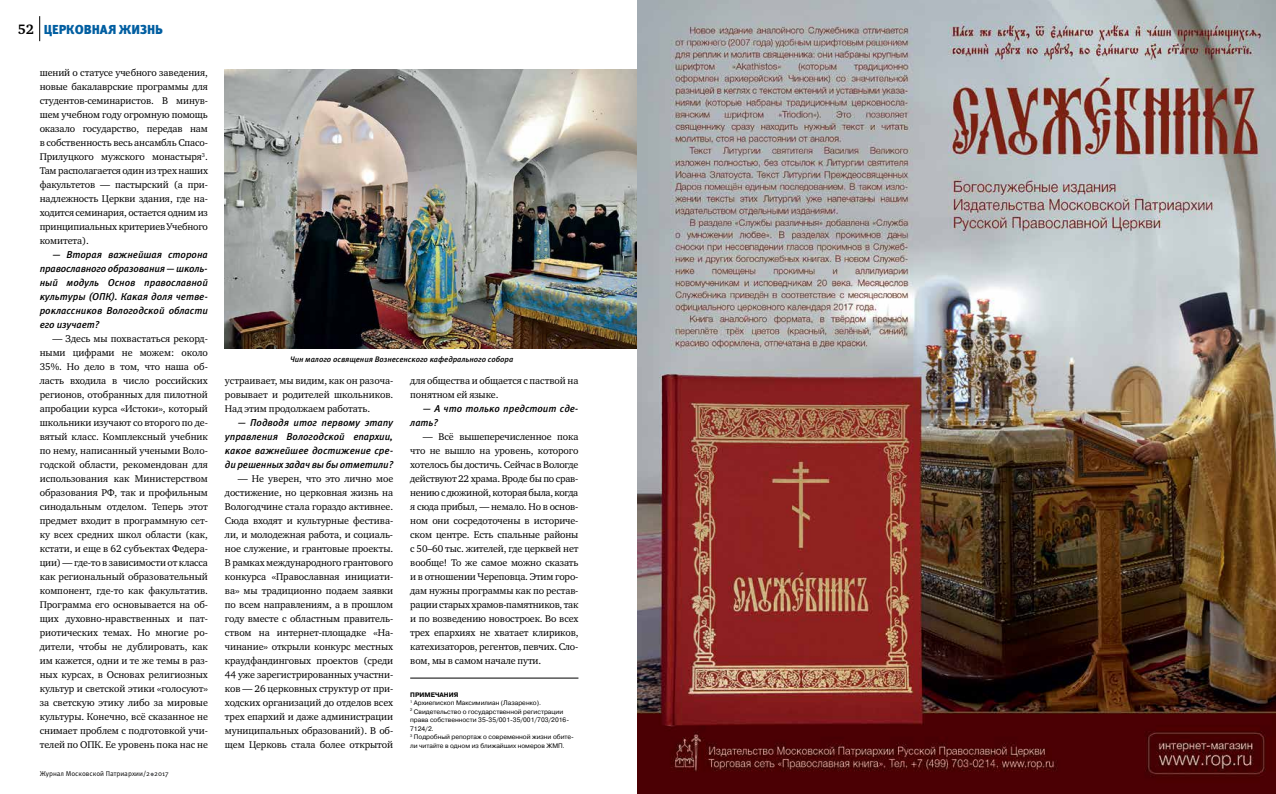
<style>
.page{position:relative;width:1276px;height:794px;background:#fff}
.page>*{position:absolute;margin:0;border:0;box-sizing:border-box;transform-origin:0 0}
.t1{font:700 14px "Charter ITC";color:#000}
.t2{font:900 13px "Meta Pro";letter-spacing:-.005em;color:#005ea1}
.t3{font:10px/14px "Charter ITC";letter-spacing:-.01em;color:#000;text-align:justify}
.t4{font:italic 500 10px/14px "Meta Pro";letter-spacing:-.005em;color:#000;text-align:justify}
.t5{font:italic 500 8px "Meta Pro";letter-spacing:-.005em;color:#000}
.t6{font:7px "Meta Pro";color:#000}
.t7{font:6.5px/8.5px "Pragmatica";color:#000}
.s1{font-weight:700}
</style>
<div class="page">
<svg style="left:39px;top:16px;width:1px;height:25px"></svg>
<svg style="left:150px;top:772px;width:4px;height:4px"></svg>
<img style="left:225px;top:70px;width:413px;height:279px">
<hr style="left:410px;top:678px;width:168px;height:1px;background:#000">
<img style="left:638px;top:0;width:638px;height:794px">
<h1 class="t1" style="left:18px;top:20px;width:18px">52</h1>
<h2 class="t2" style="left:44px;top:21px;width:121px">ЦЕРКОВНАЯ ЖИЗНЬ</h2>
<p class="t3" style="left:40px;top:65px;width:170px">шений о статусе учебного заведения, новые бакалаврские программы для студентов-семинаристов. В минув&shy;шем учебном году огромную помощь оказало государство, передав нам в собственность весь ансамбль Спасо-Прилуцкого мужского монастыря<sup>3</sup>.<br>Там располагается один из трех наших факультетов — пастырский (а при&shy;надлежность Церкви здания, где на&shy;ходится семинария, остается одним из принципиальных критериев Учебного комитета).</p>
<p class="t4" style="left:40px;top:248px;width:170px;text-indent:13px">— Вторая важнейшая сторона православного образования — школь&shy;ный модуль Основ православной культуры (ОПК). Какая доля четве&shy;роклассников Вологодской области его изучает?</p>
<p class="t3" style="left:40px;top:331px;width:170px;text-indent:13px">— Здесь мы похвастаться рекорд&shy;ными цифрами не можем: около 35%. Но дело в том, что наша об&shy;ласть входила в число российских регионов, отобранных для пилотной апробации курса «Истоки», который школьники изучают со второго по де&shy;вятый класс. Комплексный учебник по нему, написанный учеными Воло&shy;годской области, рекомендован для использования как Министерством образования РФ, так и профильным синодальным отделом. Теперь этот предмет входит в программную сет&shy;ку всех средних школ области (как, кстати, и еще в 62 субъектах Федера&shy;ции) — где-то в зависимости от класса как региональный образовательный компонент, где-то как факультатив.<br>Программа его основывается на об&shy;щих духовно-нравственных и пат&shy;риотических темах. Но многие ро&shy;дители, чтобы не дублировать, как им кажется, одни и те же темы в раз&shy;ных курсах, в Основах религиозных культур и светской этики «голосуют» за светскую этику либо за мировые культуры. Конечно, всё сказанное не снимает проблем с подготовкой учи&shy;телей по ОПК. Ее уровень пока нас не</p>
<p class="t6" style="left:40px;top:769px;width:130px">Журнал Московской Патриархии/2 2017</p>
<p class="t5" style="left:290px;top:354px;width:225px">Чин малого освящения Вознесенского кафедрального собора</p>
<p class="t3" style="left:225px;top:373px;width:170px">устраивает, мы видим, как он разоча&shy;ровывает и родителей школьников.<br>Над этим продолжаем работать.</p>
<p class="t4" style="left:225px;top:416px;width:170px;text-indent:13px">— Подводя итог первому этапу управления Вологодской епархии, какое важнейшее достижение сре&shy;ди решенных задач вы бы отметили?</p>
<p class="t3" style="left:225px;top:471px;width:170px;text-indent:13px">— Не уверен, что это лично мое достижение, но церковная жизнь на Вологодчине стала гораздо активнее.<br>Сюда входят и культурные фестива&shy;ли, и молодежная работа, и социаль&shy;ное служение, и грантовые проекты.<br>В рамках международного грантового конкурса «Православная инициати&shy;ва» мы традиционно подаем заявки по всем направлениям, а в прошлом году вместе с областным правитель&shy;ством на интернет-площадке «На&shy;чинание» открыли конкурс местных краудфандинговых проектов (среди 44 уже зарегистрированных участни&shy;ков — 26 церковных структур от при&shy;ходских организаций до отделов всех трех епархий и даже администрации муниципальных образований). В об&shy;щем Церковь стала более открытой</p>
<p class="t3" style="left:410px;top:373px;width:170px">для общества и общается с паствой на понятном ей языке.</p>
<p class="t4" style="left:410px;top:402px;width:170px;text-indent:13px">— А что только предстоит сде&shy;лать?</p>
<p class="t3" style="left:410px;top:429px;width:170px;text-indent:13px">— Всё вышеперечисленное пока что не вышло на уровень, которого хотелось бы достичь. Сейчас в Вологде действуют 22 храма. Вроде бы по срав&shy;нению с дюжиной, которая была, когда я сюда прибыл, — немало. Но в основ&shy;ном они сосредоточены в историче&shy;ском центре. Есть спальные районы с 50–60 тыс. жителей, где церквей нет вообще! То же самое можно сказать и в отношении Череповца. Этим горо&shy;дам нужны программы как по рестав&shy;рации старых храмов-памятников, так и по возведению новостроек. Во всех трех епархиях не хватает клириков, катехизаторов, регентов, певчих. Сло&shy;вом, мы в самом начале пути.</p>
<p class="t7" style="left:410px;top:690px;width:165px"><span class="s1">ПРИМЕЧАНИЯ<br></span><sup>1</sup> Архиепископ Максимилиан (Лазаренко).<br><sup>2</sup> Свидетельство о государственной регистрации права собственности 35-35/001-35/001/703/2016- 7124/2.<br><sup>3</sup> Подробный репортаж о современной жизни обите&shy;ли читайте в одном из ближайших номеров ЖМП.</p>
</div>
